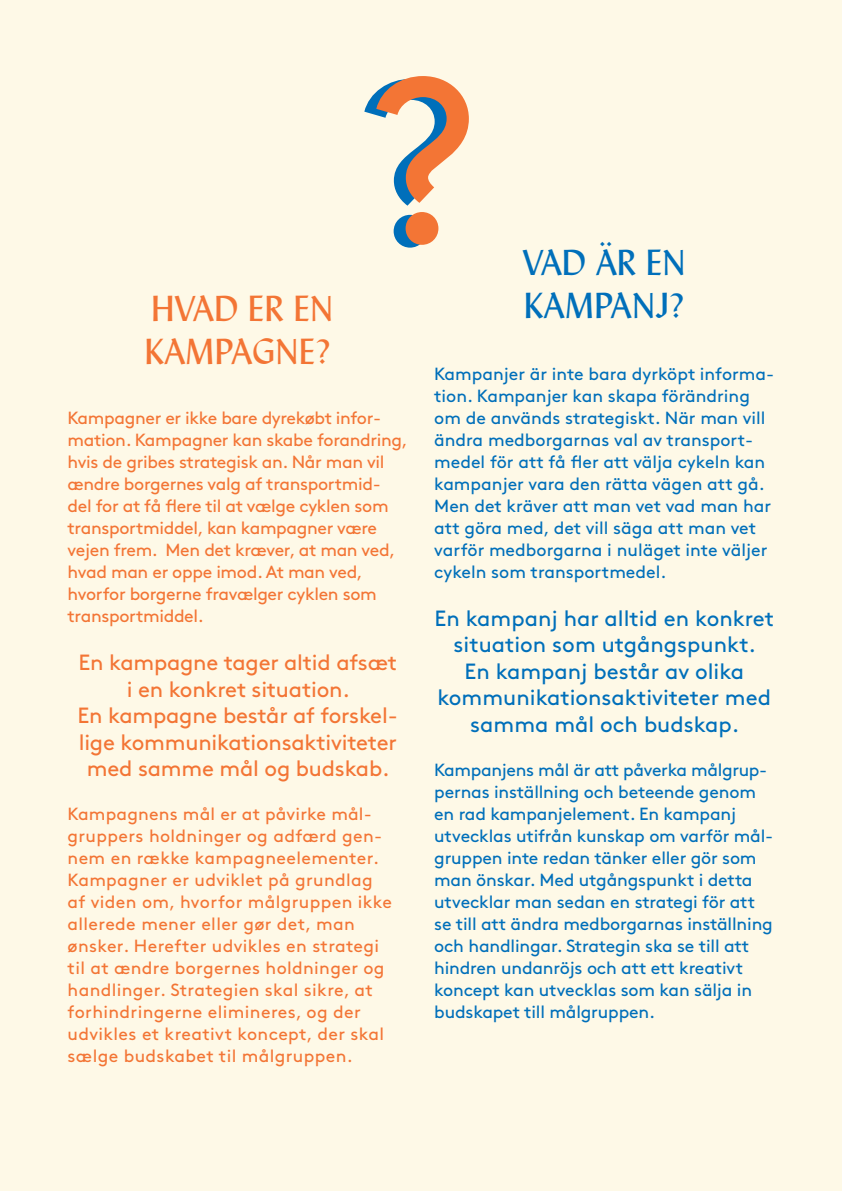
<style>
.page{position:relative;width:842px;height:1191px;background:#fef9e7}
.page>*{position:absolute;margin:0;border:0;box-sizing:border-box;transform-origin:0 0}
.t1{font:234.4px "Brown Std";color:#006fba}
.t2{font:36px "Lydian BT";color:#f37535}
.t3{font:36px/43px "Lydian BT";color:#006fba}
.t4{font:22px/26.4px "Brown Std";color:#006fba;text-align:center}
.t5{font:22px/26.4px "Brown Std";letter-spacing:-.01em;color:#f37535;text-align:center}
.t6{font:17.6px/22px "Brown Std";letter-spacing:-.01em;color:#006fba}
.t7{font:17.6px/22px "Brown Std";letter-spacing:.01em;color:#f37535}
.t8{font:17.6px/22px "Brown Std";letter-spacing:-.02em;color:#f37535}
</style>
<div class="page">
<h2 class="t2" style="left:152px;top:286px;width:45px">HVAD</h2>
<h2 class="t2" style="left:248px;top:286px;width:65px">ER EN</h2>
<h2 class="t2" style="left:145px;top:329px;width:22px">KAMPAGNE</h2>
<h2 class="t2" style="left:316px;top:329px;width:17px">?</h2>
<h1 class="t1" style="left:349px;top:27px;width:119px">?</h1>
<h2 class="t3" style="left:522px;top:241px;width:143px">VAD ÄR EN<br>KAMPAN</h2>
<h2 class="t3" style="left:656px;top:284px;width:30px">J?</h2>
<p class="t8" style="left:68px;top:407px;width:342px">Kampagner er ikke bare dyrekøbt infor&shy;mation. Kampagner kan skabe forandring, hvis de gribes strategisk an. Når man vil ændre borgernes valg af transportmid&shy;del for at få flere til at vælge cyklen som transportmiddel, kan kampagner være vejen frem. Men det kræver, at man ved, hvad man er oppe imod. At man ved, hvorfor borgerne fravælger cyklen som transportmiddel.</p>
<p class="t5" style="left:78px;top:649px;width:322px">En kampagne tager altid afsæt i en konkret situation.<br>En kampagne består af forskel&shy;lige kommunikationsaktiviteter med samme mål og budskab.</p>
<p class="t7" style="left:68px;top:803px;width:326px">Kampagnens mål er at påvirke mål&shy;gruppers holdninger og adfærd gen&shy;nem en række kampagneelementer.<br>Kampagner er udviklet på grundlag af viden om, hvorfor målgruppen ikke allerede mener eller gør det, man ønsker. H erefter udvikles en strategi til at ændre borgernes holdninger og handlinger. Strategien skal sikre, at forhindringerne elimineres, og der udvikles et kreativt koncept, der skal sælge budskabet til målgruppen.</p>
<p class="t6" style="left:434px;top:362px;width:342px">Kampanjer är inte bara dyrköpt informa&shy;tion. Kampanjer kan skapa förändring om de används strategiskt. När man vill ändra medborgarnas val av transport&shy;medel för att få fler att välja cykeln kan kampanjer vara den rätta vägen att gå.<br>Men det kräver att man vet vad man har att göra med, det vill säga att man vet varför medborgarna i nuläget inte väljer cykeln som transportmedel.</p>
<p class="t4" style="left:435px;top:605px;width:341px">En kampanj har alltid en konkret situation som utgångspunkt.<br>En kampanj består av olika kommunikationsaktiviteter med samma mål och budskap.</p>
<p class="t6" style="left:434px;top:758px;width:341px">Kampanjens mål är att påverka målgrup&shy;pernas inställning och beteende genom en rad kampanjelement. En kampanj utvecklas utifrån kunskap om varför mål&shy;gruppen inte redan tänker eller gör som man önskar. Med utgångspunkt i detta utvecklar man sedan en strategi för att se till att ändra medborgarnas inställning och handlingar. Strategin ska se till att hindren undanröjs och att ett kreativt koncept kan utvecklas som kan sälja in budskapet till målgruppen.</p>
</div>
